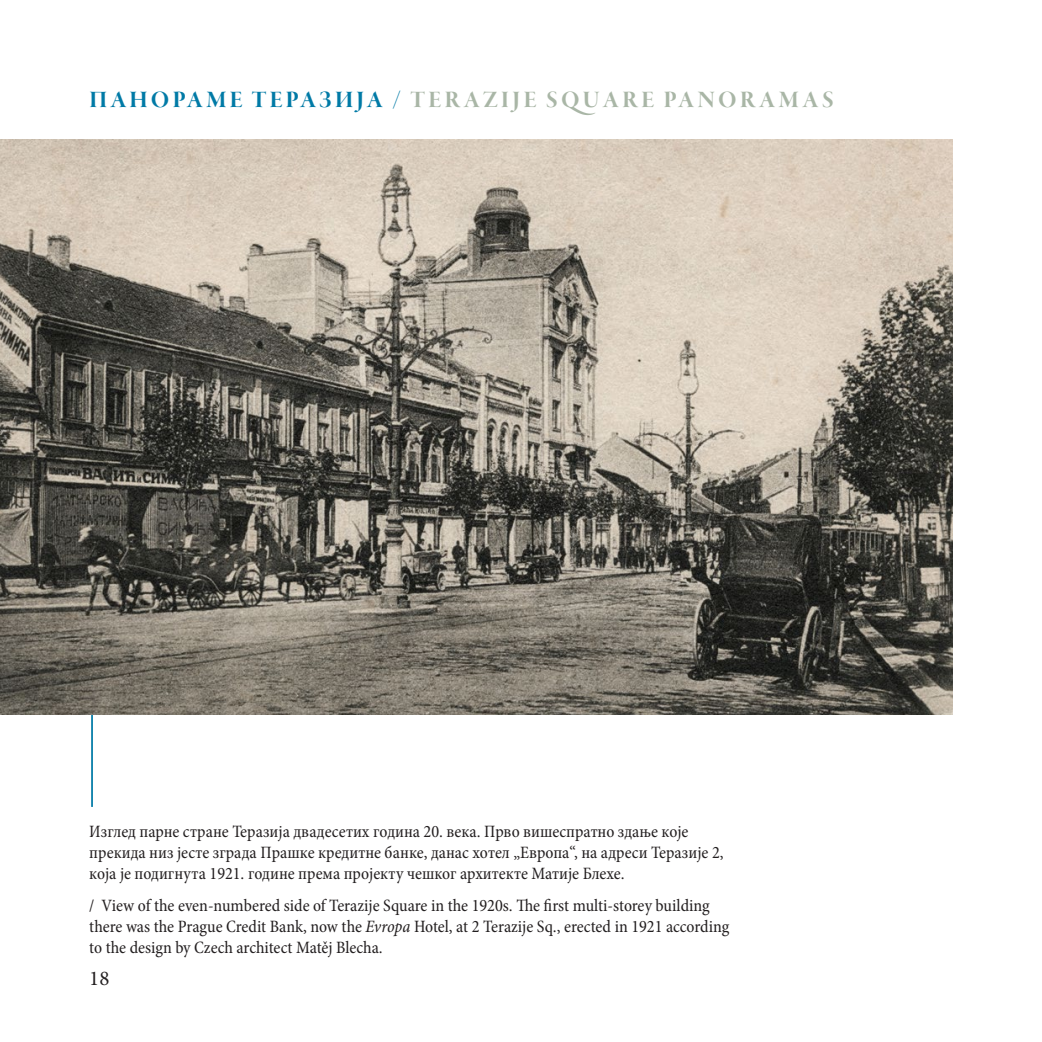
<style>
.page{position:relative;width:1042px;height:1042px;background:#fff}
.page>*{position:absolute;margin:0;border:0;box-sizing:border-box;transform-origin:0 0}
.t1{font:24.68px "Garamond Premr Pro Bd Disp";letter-spacing:.135em;color:#a9b6a6}
.t2{font:21px "Minion Pro";color:#231f20}
.t3{font:condensed 17.5px/21px "Minion Pro";color:#231f20}
.s1{color:#007aa6}
.s2{font-style:italic}
</style>
<div class="page">
<hr style="left:91px;top:305px;width:2px;height:502px;background:#007aa6">
<img style="left:0;top:140px;width:952px;height:575px">
<h1 class="t1" style="left:89px;top:86px;width:746px"><span class="s1">ПАНОРАМЕ ТЕРАЗИЈА /</span> TERAZIJE SQUARE PANORAMAS</h1>
<p class="t3" style="left:89px;top:821px;width:636px">Изглед парне стране Теразија двадесетих година 20. века. Прво вишеспратно здање које прекида низ јесте зграда Прашке кредитне банке, данас хотел „Европа“, на адреси Теразије 2, која је подигнута 1921. године према пројекту чешког архитекте Матије Блехе.</p>
<p class="t3" style="left:89px;top:895px;width:641px">/ View of the even-numbered side of Terazije Square in the 1920s. The first multi-storey building there was the Prague Credit Bank, now the <span class="s2">Evropa</span> Hotel, at 2 Terazije Sq., erected in 1921 according to the design by Czech architect Matěj Blecha.</p>
<p class="t2" style="left:89px;top:964px;width:22px">18</p>
</div>
